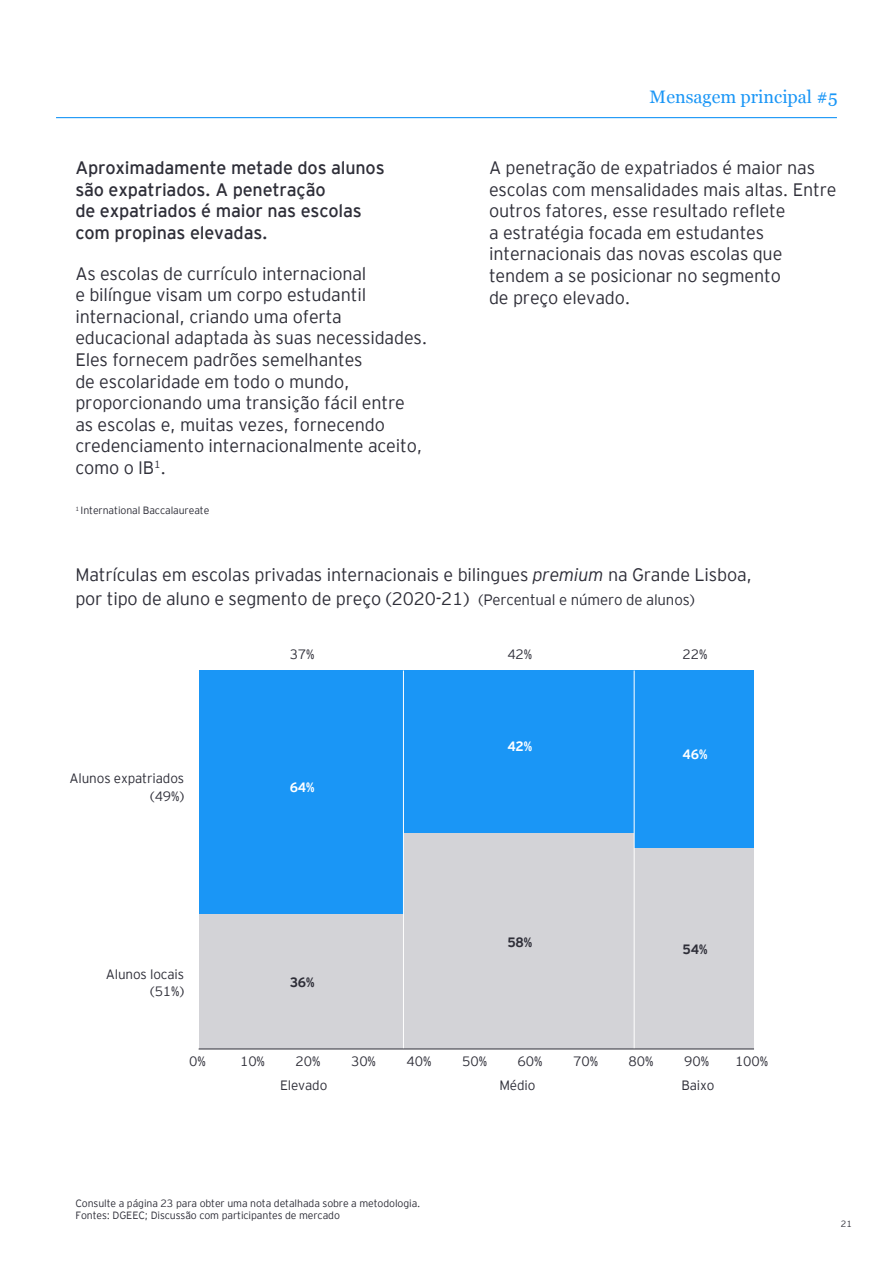
<style>
.page{position:relative;width:893px;height:1263px;background:#fff}
.page>*{position:absolute;margin:0;border:0;box-sizing:border-box;transform-origin:0 0}
.t1{font:300 18px/21.6px "EY Interstate";letter-spacing:-.01em;color:#2e2e38}
.t2{font:18px/21.6px "EY Interstate";letter-spacing:-.01em;color:#2e2e38}
.t3{font:18px "Georgia";color:#1a96f6}
.t4{font:300 13.5px/17.7px "EY Interstate";letter-spacing:-.01em;color:#2e2e38;text-align:right}
.t5{font:700 13.5px "EY Interstate";color:#2e2e38}
.t6{font:700 13.5px "EY Interstate";color:#fff}
.t7{font:300 10.5px/12.6px "EY Interstate";letter-spacing:-.01em;color:#2e2e38}
.t8{font:300 9px "EY Interstate";color:#2e2e38}
.s1{font-style:italic}
.s2{font-size:15px}
</style>
<div class="page">
<div style="left:634px;top:848px;width:120px;height:201px;background:#d3d3d7"></div>
<div style="left:634px;top:670px;width:120px;height:178px;background:#1a96f6"></div>
<div style="left:403px;top:833px;width:231px;height:216px;background:#d3d3d7"></div>
<div style="left:403px;top:670px;width:231px;height:163px;background:#1a96f6"></div>
<div style="left:199px;top:914px;width:204px;height:135px;background:#d3d3d7"></div>
<div style="left:199px;top:670px;width:204px;height:244px;background:#1a96f6"></div>
<hr style="left:403px;top:670px;width:1px;height:379px;background:#fff">
<hr style="left:634px;top:670px;width:1px;height:379px;background:#fff">
<hr style="left:199px;top:1048px;width:555px;height:1px;background:#2e2e38">
<hr style="left:56px;top:117px;width:781px;height:1px;background:#1a96f6">
<p class="t2" style="left:75px;top:156px;width:311px">Aproximadamente metade dos alunos são expatriados. A penetração<br>de expatriados é maior nas escolas com propinas elevadas.</p>
<p class="t1" style="left:75px;top:261px;width:353px">As escolas de currículo internacional<br>e bilíngue visam um corpo estudantil internacional, criando uma oferta educacional adaptada às suas necessidades.<br>Eles fornecem padrões semelhantes<br>de escolaridade em todo o mundo, proporcionando uma transição fácil entre<br>as escolas e, muitas vezes, fornecendo credenciamento internacionalmente aceito, como o IB<sup>1</sup>.</p>
<p class="t7" style="left:75px;top:503px;width:136px"><sup>1</sup> International Baccalaureate</p>
<p class="t3" style="left:650px;top:83px;width:189px">Mensagem principal #5</p>
<p class="t1" style="left:489px;top:156px;width:349px">A penetração de expatriados é maior nas escolas com mensalidades mais altas. Entre outros fatores, esse resultado reflete<br>a estratégia focada em estudantes internacionais das novas escolas que tendem a se posicionar no segmento<br>de preço elevado.</p>
<p class="t1" style="left:75px;top:562px;width:678px;line-height:24px">Matrículas em escolas privadas internacionais e bilingues <span class="s1">premium</span> na Grande Lisboa, por tipo de aluno e segmento de preço (2020-21) <span class="s2">(Percentual e número de alunos)</span></p>
<p class="t4" style="left:290px;top:644px;width:26px">37%</p>
<p class="t4" style="left:507px;top:644px;width:26px">42%</p>
<p class="t4" style="left:683px;top:644px;width:26px">22%</p>
<p class="t4" style="left:70px;top:769px;width:116px">Alunos expatriados (49%)</p>
<p class="t4" style="left:106px;top:964px;width:80px">Alunos locais (51%)</p>
<p class="t6" style="left:290px;top:778px;width:26px">64%</p>
<p class="t5" style="left:290px;top:973px;width:26px">36%</p>
<p class="t6" style="left:507px;top:737px;width:26px">42%</p>
<p class="t5" style="left:507px;top:932px;width:26px">58%</p>
<p class="t6" style="left:683px;top:745px;width:26px">46%</p>
<p class="t5" style="left:683px;top:939px;width:26px">54%</p>
<p class="t4" style="left:189px;top:1051px;width:18px">0%</p>
<p class="t4" style="left:240px;top:1051px;width:26px">10%</p>
<p class="t4" style="left:296px;top:1051px;width:26px">20%</p>
<p class="t4" style="left:351px;top:1051px;width:26px">30%</p>
<p class="t4" style="left:407px;top:1051px;width:26px">40%</p>
<p class="t4" style="left:462px;top:1051px;width:26px">50%</p>
<p class="t4" style="left:518px;top:1051px;width:26px">60%</p>
<p class="t4" style="left:573px;top:1051px;width:26px">70%</p>
<p class="t4" style="left:629px;top:1051px;width:26px">80%</p>
<p class="t4" style="left:684px;top:1051px;width:26px">90%</p>
<p class="t4" style="left:735px;top:1051px;width:35px">100%</p>
<p class="t4" style="left:280px;top:1075px;width:49px">Elevado</p>
<p class="t7" style="left:75px;top:1196px;width:347px">Consulte a página 23 para obter uma nota detalhada sobre a metodologia.<br>Fontes: DGEEC; Discussão com participantes de mercado</p>
<p class="t4" style="left:499px;top:1075px;width:37px">Médio</p>
<p class="t4" style="left:681px;top:1075px;width:35px">Baixo</p>
<p class="t8" style="left:841px;top:1217px;width:13px">21</p>
</div>
